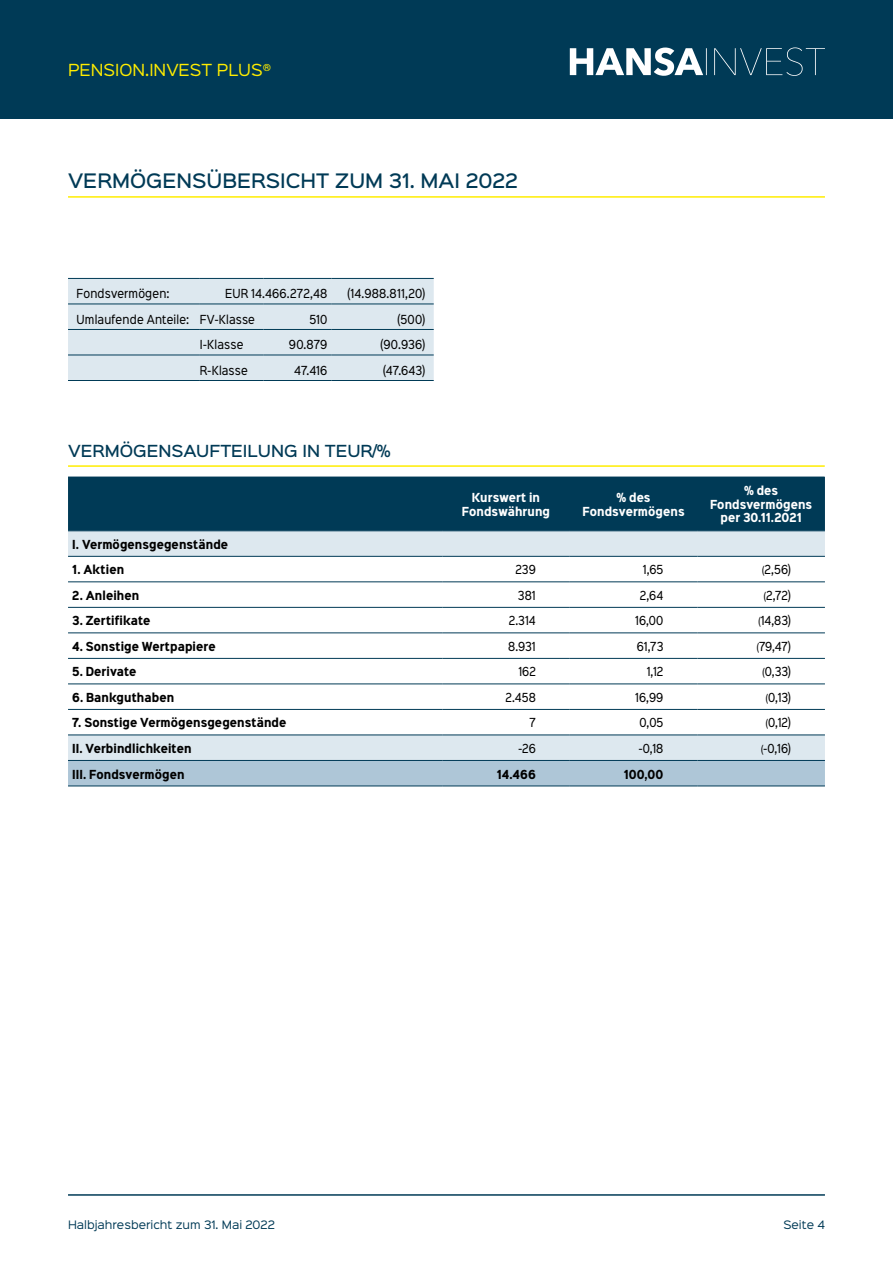
<style>
.page{position:relative;width:893px;height:1263px;background:#fff}
.page>*{position:absolute;margin:0;border:0;box-sizing:border-box;transform-origin:0 0}
.t1{font:500 18px "Sinkin Sans 500";color:#003a56}
.t2{font:500 15px "Sinkin Sans 500";color:#003a56}
.t3{font:15px "Sinkin Sans 400";color:#ffed00}
.t4{font:11.25px "Sinkin Sans Narrow W01 400 Rg";letter-spacing:.01em;color:#000}
.t5{font:700 11.25px "Sinkin Sans Narrow W01 700";letter-spacing:.01em;color:#000}
.t6{font:700 11.25px/13.5px "Sinkin Sans Narrow W01 700";letter-spacing:.005em;color:#fff;text-align:center}
.t7{font:10.5px "Sinkin Sans 400";color:#003a56}
.s1{font-size:9px}
</style>
<div class="page">
<div style="left:0;top:0;width:893px;height:119px;background:#003a56"></div>
<svg style="left:570px;top:47px;width:255px;height:29px"></svg>
<hr style="left:68px;top:1194px;width:757px;height:2px;background:#003a56">
<hr style="left:68px;top:196px;width:757px;height:2px;background:#ffed00">
<div style="left:68px;top:476px;width:757px;height:54px;background:#003a56"></div>
<svg style="left:68px;top:531px;width:757px;height:229px"></svg>
<div style="left:68px;top:761px;width:757px;height:24px;background:#aec6d7"></div>
<hr style="left:68px;top:530px;width:374px;height:1px;background:#003a56">
<hr style="left:442px;top:530px;width:128px;height:1px;background:#003a56">
<hr style="left:570px;top:530px;width:127px;height:1px;background:#003a56">
<hr style="left:697px;top:530px;width:128px;height:1px;background:#003a56">
<hr style="left:68px;top:581px;width:374px;height:1px;background:#003a56">
<hr style="left:442px;top:581px;width:128px;height:1px;background:#003a56">
<hr style="left:570px;top:581px;width:127px;height:1px;background:#003a56">
<hr style="left:697px;top:581px;width:128px;height:1px;background:#003a56">
<hr style="left:442px;top:556px;width:128px;height:1px;background:#003a56">
<hr style="left:570px;top:556px;width:127px;height:1px;background:#003a56">
<hr style="left:697px;top:556px;width:128px;height:1px;background:#003a56">
<hr style="left:442px;top:607px;width:128px;height:1px;background:#003a56">
<hr style="left:570px;top:607px;width:127px;height:1px;background:#003a56">
<hr style="left:697px;top:607px;width:128px;height:1px;background:#003a56">
<hr style="left:442px;top:632px;width:128px;height:1px;background:#003a56">
<hr style="left:570px;top:632px;width:127px;height:1px;background:#003a56">
<hr style="left:697px;top:632px;width:128px;height:1px;background:#003a56">
<hr style="left:442px;top:658px;width:128px;height:1px;background:#003a56">
<hr style="left:570px;top:658px;width:127px;height:1px;background:#003a56">
<hr style="left:697px;top:658px;width:128px;height:1px;background:#003a56">
<hr style="left:442px;top:683px;width:128px;height:1px;background:#003a56">
<hr style="left:570px;top:683px;width:127px;height:1px;background:#003a56">
<hr style="left:697px;top:683px;width:128px;height:1px;background:#003a56">
<hr style="left:442px;top:709px;width:128px;height:1px;background:#003a56">
<hr style="left:570px;top:709px;width:127px;height:1px;background:#003a56">
<hr style="left:697px;top:709px;width:128px;height:1px;background:#003a56">
<hr style="left:442px;top:734px;width:128px;height:1px;background:#003a56">
<hr style="left:570px;top:734px;width:127px;height:1px;background:#003a56">
<hr style="left:697px;top:734px;width:128px;height:1px;background:#003a56">
<hr style="left:68px;top:556px;width:374px;height:1px;background:#003a56">
<hr style="left:68px;top:607px;width:374px;height:1px;background:#003a56">
<hr style="left:68px;top:632px;width:374px;height:1px;background:#003a56">
<hr style="left:68px;top:658px;width:374px;height:1px;background:#003a56">
<hr style="left:68px;top:683px;width:374px;height:1px;background:#003a56">
<hr style="left:68px;top:709px;width:374px;height:1px;background:#003a56">
<hr style="left:68px;top:734px;width:374px;height:1px;background:#003a56">
<hr style="left:68px;top:760px;width:374px;height:1px;background:#003a56">
<hr style="left:442px;top:760px;width:128px;height:1px;background:#003a56">
<hr style="left:570px;top:760px;width:127px;height:1px;background:#003a56">
<hr style="left:697px;top:760px;width:128px;height:1px;background:#003a56">
<hr style="left:68px;top:785px;width:374px;height:1px;background:#003a56">
<hr style="left:442px;top:785px;width:128px;height:1px;background:#003a56">
<hr style="left:570px;top:785px;width:127px;height:1px;background:#003a56">
<hr style="left:697px;top:785px;width:128px;height:1px;background:#003a56">
<hr style="left:68px;top:465px;width:757px;height:2px;background:#ffed00">
<div style="left:68px;top:279px;width:366px;height:101px;background:#dde8ef"></div>
<hr style="left:68px;top:304px;width:132px;height:1px;background:#003a56">
<hr style="left:332px;top:304px;width:102px;height:1px;background:#003a56">
<hr style="left:68px;top:278px;width:132px;height:1px;background:#003a56">
<hr style="left:68px;top:329px;width:132px;height:1px;background:#003a56">
<hr style="left:68px;top:355px;width:132px;height:1px;background:#003a56">
<hr style="left:68px;top:380px;width:132px;height:1px;background:#003a56">
<hr style="left:332px;top:278px;width:102px;height:1px;background:#003a56">
<hr style="left:200px;top:329px;width:64px;height:1px;background:#003a56">
<hr style="left:264px;top:329px;width:68px;height:1px;background:#003a56">
<hr style="left:332px;top:329px;width:102px;height:1px;background:#003a56">
<hr style="left:200px;top:355px;width:64px;height:1px;background:#003a56">
<hr style="left:264px;top:355px;width:68px;height:1px;background:#003a56">
<hr style="left:332px;top:355px;width:102px;height:1px;background:#003a56">
<hr style="left:200px;top:380px;width:64px;height:1px;background:#003a56">
<hr style="left:264px;top:380px;width:68px;height:1px;background:#003a56">
<hr style="left:332px;top:380px;width:102px;height:1px;background:#003a56">
<hr style="left:200px;top:278px;width:64px;height:1px;background:#003a56">
<hr style="left:264px;top:278px;width:68px;height:1px;background:#003a56">
<hr style="left:200px;top:304px;width:64px;height:1px;background:#003a56">
<hr style="left:264px;top:304px;width:68px;height:1px;background:#003a56">
<h2 class="t3" style="left:68px;top:57px;width:204px">PENSION.INVEST PLUS<sup>®</sup></h2>
<h1 class="t1" style="left:68px;top:165px;width:451px">VERMÖGENSÜBERSICHT ZUM 31. Mai 2022</h1>
<p class="t4" style="left:77px;top:286px;width:94px">Fondsvermögen:</p>
<p class="t4" style="left:225px;top:286px;width:104px">EUR 14.466.272,48</p>
<p class="t4" style="left:347px;top:286px;width:79px">(14.988.811,20)</p>
<p class="t4" style="left:77px;top:311px;width:180px">Umlaufende Anteile: FV-Klasse</p>
<p class="t4" style="left:309px;top:311px;width:19px">510</p>
<p class="t4" style="left:398px;top:311px;width:29px">(500)</p>
<p class="t4" style="left:200px;top:337px;width:45px">I-Klasse</p>
<p class="t4" style="left:289px;top:337px;width:40px">90.879</p>
<p class="t4" style="left:381px;top:337px;width:46px">(90.936)</p>
<p class="t4" style="left:200px;top:362px;width:50px">R-Klasse</p>
<p class="t4" style="left:294px;top:362px;width:35px">47.416</p>
<p class="t4" style="left:383px;top:362px;width:44px">(47.643)</p>
<h2 class="t2" style="left:68px;top:438px;width:324px">VERMÖGENSAUFTEILUNG IN TEUR/%</h2>
<p class="t6" style="left:462px;top:490px;width:90px">Kurswert in<br>Fondswährung</p>
<p class="t6" style="left:583px;top:490px;width:104px">% des<br>Fondsvermögens</p>
<p class="t6" style="left:710px;top:483px;width:104px">% des<br>Fondsvermögens per 30.11.2021</p>
<p class="t5" style="left:72px;top:536px;width:157px">I. Vermögensgegenstände</p>
<p class="t5" style="left:72px;top:562px;width:53px">1. Aktien</p>
<p class="t4" style="left:515px;top:562px;width:22px">239</p>
<p class="t4" style="left:643px;top:562px;width:22px">1,65</p>
<p class="t4" style="left:762px;top:562px;width:30px"><span class="s1">(</span>2,56)</p>
<p class="t5" style="left:72px;top:587px;width:68px">2. Anleihen</p>
<p class="t4" style="left:518px;top:587px;width:19px">381</p>
<p class="t4" style="left:640px;top:587px;width:25px">2,64</p>
<p class="t4" style="left:764px;top:587px;width:29px"><span class="s1">(</span>2,72)</p>
<p class="t5" style="left:72px;top:613px;width:80px">3. Zertifikate</p>
<p class="t4" style="left:509px;top:613px;width:29px">2.314</p>
<p class="t4" style="left:635px;top:613px;width:30px">16,00</p>
<p class="t4" style="left:758px;top:613px;width:34px"><span class="s1">(</span>14,83)</p>
<p class="t5" style="left:72px;top:638px;width:145px">4. Sonstige Wertpapiere</p>
<p class="t4" style="left:508px;top:638px;width:29px">8.931</p>
<p class="t4" style="left:637px;top:638px;width:28px">61,73</p>
<p class="t4" style="left:757px;top:638px;width:36px"><span class="s1">(</span>79,47)</p>
<p class="t5" style="left:72px;top:664px;width:66px">5. Derivate</p>
<p class="t4" style="left:518px;top:664px;width:19px">162</p>
<p class="t4" style="left:647px;top:664px;width:18px">1,12</p>
<p class="t4" style="left:762px;top:664px;width:30px"><span class="s1">(</span>0,33)</p>
<p class="t5" style="left:72px;top:689px;width:103px">6. Bankguthaben</p>
<p class="t4" style="left:506px;top:689px;width:32px">2.458</p>
<p class="t4" style="left:635px;top:689px;width:30px">16,99</p>
<p class="t4" style="left:766px;top:689px;width:27px"><span class="s1">(</span>0,13)</p>
<p class="t5" style="left:72px;top:715px;width:216px">7. Sonstige Vermögensgegenstände</p>
<p class="t4" style="left:529px;top:715px;width:8px">7</p>
<p class="t4" style="left:640px;top:715px;width:25px">0,05</p>
<p class="t4" style="left:766px;top:715px;width:26px"><span class="s1">(</span>0,12)</p>
<p class="t5" style="left:72px;top:740px;width:121px">II. Verbindlichkeiten</p>
<p class="t4" style="left:518px;top:740px;width:19px">-26</p>
<p class="t4" style="left:639px;top:740px;width:26px">-0,18</p>
<p class="t4" style="left:761px;top:740px;width:31px"><span class="s1">(</span>-0,16)</p>
<p class="t5" style="left:72px;top:766px;width:114px">III. Fondsvermögen</p>
<p class="t5" style="left:497px;top:766px;width:40px">14.466</p>
<p class="t5" style="left:624px;top:766px;width:41px">100,00</p>
<p class="t7" style="left:68px;top:1216px;width:208px">Halbjahresbericht zum 31. Mai 2022</p>
<p class="t7" style="left:783px;top:1216px;width:43px">Seite 4</p>
</div>
